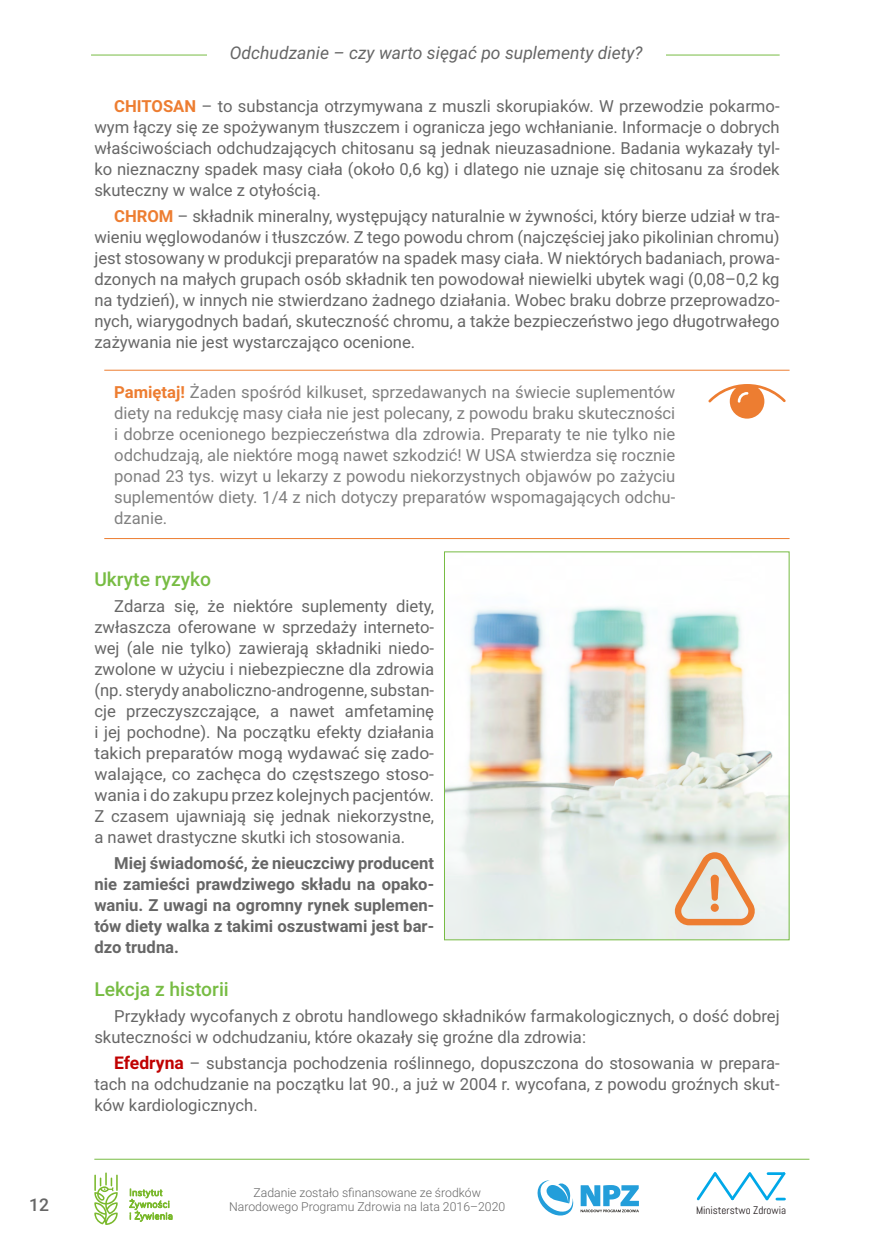
<style>
.page{position:relative;width:874px;height:1241px;background:#fff}
.page>*{position:absolute;margin:0;border:0;box-sizing:border-box;transform-origin:0 0}
.t1{font:500 19.25px "Roboto";color:#77bc43}
.t2{font:italic 17.5px "Roboto";color:#666}
.t3{font:500 17.5px "Roboto";color:#666}
.t4{font:16.62px/21px "Roboto";color:#666;text-align:justify}
.t5{font:16.62px/21px "Roboto";color:#808080;text-align:justify}
.t6{font:700 16.62px/21px "Roboto";color:#666;text-align:justify}
.t7{font:300 12.25px/14.7px "Roboto";color:#666;text-align:center}
.t8{font:11.03px "Abel";color:#211a1c}
.s1{font-weight:700;color:#ed7d31}
.s2{font-weight:700;font-size:17.5px;color:#c00000}
</style>
<div class="page">
<hr style="left:94px;top:1158px;width:715px;height:1px;background:#77bc43">
<hr style="left:91px;top:55px;width:688px;height:1px;background:#77bc43">
<svg style="left:129px;top:1188px;width:43px;height:34px"></svg>
<svg style="left:94px;top:1172px;width:24px;height:52px"></svg>
<svg style="left:696px;top:1172px;width:90px;height:29px"></svg>
<svg style="left:537px;top:1180px;width:36px;height:35px"></svg>
<svg style="left:580px;top:1185px;width:58px;height:26px"></svg>
<hr style="left:104px;top:370px;width:685px;height:1px;background:#ed7d31">
<hr style="left:104px;top:538px;width:685px;height:1px;background:#ed7d31">
<svg style="left:708px;top:384px;width:77px;height:34px"></svg>
<img style="left:446px;top:606px;width:341px;height:332px">
<div style="left:444px;top:551px;width:345px;height:389px;border:1px solid #77bc43"></div>
<svg style="left:674px;top:852px;width:80px;height:73px;background:#e7cdb4"></svg>
<div style="left:207px;top:38px;width:458px;height:29px;background:#fff"></div>
<p class="t2" style="left:229px;top:41px;width:414px">Odchudzanie – czy warto sięgać po suplementy diety?</p>
<p class="t4" style="left:94px;top:95px;width:686px;text-indent:20px"><span class="s1">CHITOSAN</span> – to substancja otrzymywana z muszli skorupiaków. W przewodzie pokarmo&shy;wym łączy się ze spożywanym tłuszczem i ogranicza jego wchłanianie. Informacje o dobrych właściwościach odchudzających chitosanu są jednak nieuzasadnione. Badania wykazały tyl&shy;ko nieznaczny spadek masy ciała (około 0,6 kg) i dlatego nie uznaje się chitosanu za środek skuteczny w walce z otyłością.</p>
<p class="t4" style="left:94px;top:205px;width:686px;text-indent:20px"><span class="s1">CHROM</span> – składnik mineralny, występujący naturalnie w żywności, który bierze udział w tra&shy;wieniu węglowodanów i tłuszczów. Z tego powodu chrom (najczęściej jako pikolinian chromu) jest stosowany w produkcji preparatów na spadek masy ciała. W niektórych badaniach, prowa&shy;dzonych na małych grupach osób składnik ten powodował niewielki ubytek wagi (0,08–0,2 kg na tydzień), w innych nie stwierdzano żadnego działania. Wobec braku dobrze przeprowadzo&shy;nych, wiarygodnych badań, skuteczność chromu, a także bezpieczeństwo jego długotrwałego zażywania nie jest wystarczająco ocenione.</p>
<p class="t5" style="left:114px;top:380px;width:562px"><span class="s1">Pamiętaj!</span> Żaden spośród kilkuset, sprzedawanych na świecie suplementów diety na redukcję masy ciała nie jest polecany, z powodu braku skuteczności i dobrze ocenionego bezpieczeństwa dla zdrowia. Preparaty te nie tylko nie odchudzają, ale niektóre mogą nawet szkodzić! W USA stwierdza się rocznie ponad 23 tys. wizyt u lekarzy z powodu niekorzystnych objawów po zażyciu suplementów diety. 1/4 z nich dotyczy preparatów wspomagających odchu&shy;dzanie.</p>
<p class="t1" style="left:94px;top:565px;width:118px">Ukryte ryzyko</p>
<p class="t4" style="left:94px;top:595px;width:341px;text-indent:20px">Zdarza się, że niektóre suplementy diety, zwłaszcza oferowane w sprzedaży interneto&shy;wej (ale nie tylko) zawierają składniki niedo&shy;zwolone w użyciu i niebezpieczne dla zdrowia (np. sterydy anaboliczno-androgenne, substan&shy;cje przeczyszczające, a nawet amfetaminę i jej pochodne). Na początku efekty działania takich preparatów mogą wydawać się zado&shy;walające, co zachęca do częstszego stoso&shy;wania i do zakupu przez kolejnych pacjentów.<br>Z czasem ujawniają się jednak niekorzystne, a nawet drastyczne skutki ich stosowania.</p>
<p class="t6" style="left:94px;top:852px;width:341px;text-indent:20px">Miej świadomość, że nieuczciwy producent nie zamieści prawdziwego składu na opako&shy;waniu. Z uwagi na ogromny rynek suplemen&shy;tów diety walka z takimi oszustwami jest bar&shy;dzo trudna.</p>
<p class="t1" style="left:94px;top:975px;width:136px">Lekcja z historii</p>
<p class="t4" style="left:94px;top:1004px;width:686px;text-indent:20px">Przykłady wycofanych z obrotu handlowego składników farmakologicznych, o dość dobrej skuteczności w odchudzaniu, które okazały się groźne dla zdrowia:</p>
<p class="t4" style="left:94px;top:1051px;width:686px;text-indent:20px"><span class="s2">Efedryna</span> – substancja pochodzenia roślinnego, dopuszczona do stosowania w prepara&shy;tach na odchudzanie na początku lat 90., a już w 2004 r. wycofana, z powodu groźnych skut&shy;ków kardiologicznych.</p>
<p class="t3" style="left:29px;top:1192px;width:21px">12</p>
<p class="t7" style="left:229px;top:1184px;width:277px">Zadanie zostało sfinansowane ze środków<br>Narodowego Programu Zdrowia na lata 2016–2020</p>
<p class="t8" style="left:695px;top:1203px;width:91px">Ministerstwo Zdrowia</p>
</div>
